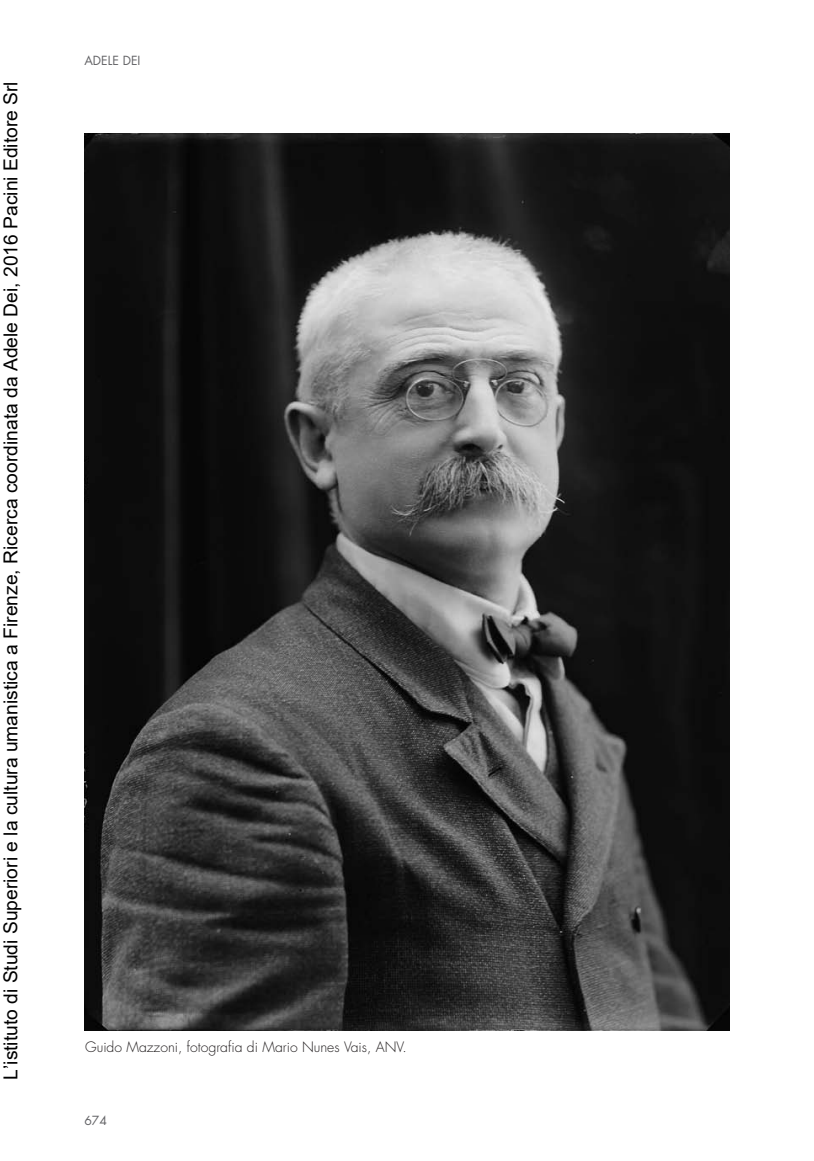
<style>
.page{position:relative;width:814px;height:1161px;background:#fff}
.page>*{position:absolute;margin:0;border:0;box-sizing:border-box;transform-origin:0 0}
.t1{font:19.25px "Arial";color:#000}
.dida{font:300 14px "Futura Std";color:#231f20}
.t2{font:12.25px "Futura Std";color:#636366}
</style>
<div class="page">
<img style="left:84px;top:134px;width:645px;height:896px">
<p class="t1" style="left:-2px;top:1080px;width:1000px;rotate:-90deg">L’istituto di Studi Superiori e la cultura umanistica a Firenze, Ricerca coordinata da Adele Dei, 2016 Pacini Editore Srl</p>
<p class="t2" style="left:84px;top:52px;width:16px">ADELE</p>
<p class="t2" style="left:123px;top:52px;width:14px">DEI</p>
<p class="dida" style="left:85px;top:1038px;width:323px">Guido Mazzoni, fotografia di Mario Nunes Vais, ANV.</p>
<p class="t2" style="left:84px;top:1112px;width:24px">674</p>
</div>
